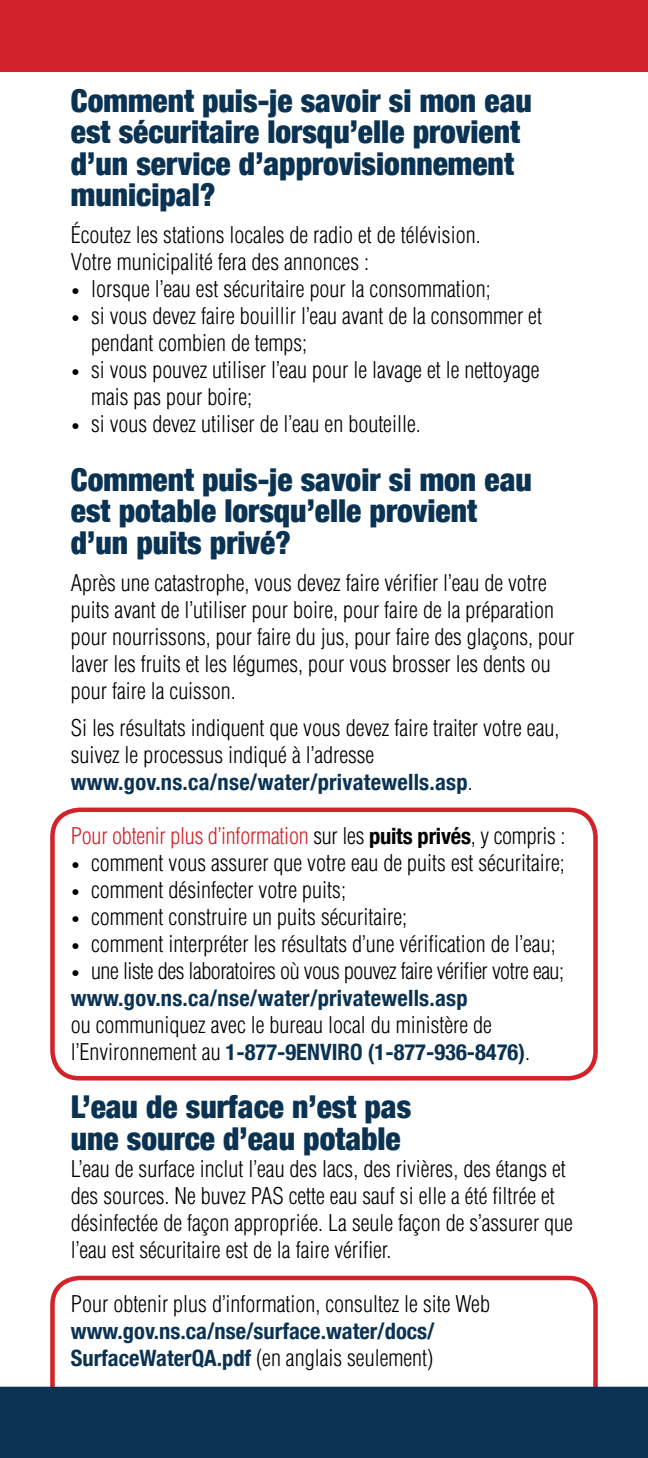
<style>
.page{position:relative;width:648px;height:1458px;background:#fff}
.page>*{position:absolute;margin:0;border:0;box-sizing:border-box;transform-origin:0 0}
.subhead{font:900 condensed 31.5px/31.5px "Helvetica Neue";color:#0a3253}
.copy{font:300 condensed 22.5px/27px "Helvetica";color:#000}
.copy-2{font:700 condensed 22.5px/27px "Helvetica Neue";letter-spacing:.01em;color:#0a3253}
.copy-3{font:300 condensed 22.5px "Helvetica";letter-spacing:-.02em;color:#000}
.copy-4{font:300 condensed 22.5px "Helvetica";letter-spacing:-.01em;color:#d2232a}
.s1{font-size:15.75px}
.s2{font-family:"Helvetica Neue";font-weight:700;color:#0a3253}
.s3{color:#000}
.s4{font-family:"Helvetica Neue";font-weight:700;color:#000}
.s5{font-family:"Helvetica";font-weight:300;color:#000}
</style>
<div class="page">
<div style="left:50px;top:1276px;width:548px;height:182px;border:4px solid #d2232a;border-radius:27px"></div>
<div style="left:50px;top:808px;width:548px;height:273px;border:4px solid #d2232a;border-radius:27px"></div>
<div style="left:0;top:0;width:648px;height:71px;background:#d2232a"></div>
<div style="left:0;top:1387px;width:648px;height:71px;background:#0a3253"></div>
<p class="subhead" style="left:71px;top:83px;width:462px">Comment puis-je savoir si mon eau est sécuritaire lorsqu’elle provient d’un service d’approvisionnement municipal?</p>
<p class="copy" style="left:71px;top:221px;width:411px">Écoutez les stations locales de radio et de télévision.</p>
<p class="copy" style="left:71px;top:248px;width:300px">Votre municipalité fera des annonces :</p>
<p class="copy" style="left:71px;top:275px;width:421px"><span class="s1">•</span> lorsque l’eau est sécuritaire pour la consommation;</p>
<p class="copy" style="left:91px;top:302px;width:452px;text-indent:-20px"><span class="s1">•</span> si vous devez faire bouillir l’eau avant de la consommer et pendant combien de temps;</p>
<p class="copy" style="left:91px;top:356px;width:450px;text-indent:-20px"><span class="s1">•</span> si vous pouvez utiliser l’eau pour le lavage et le nettoyage mais pas pour boire;</p>
<p class="copy" style="left:71px;top:410px;width:351px"><span class="s1">•</span> si vous devez utiliser de l’eau en bouteille.</p>
<p class="subhead" style="left:71px;top:462px;width:462px">Comment puis-je savoir si mon eau est potable lorsqu’elle provient d’un puits privé?</p>
<p class="copy" style="left:71px;top:569px;width:505px">Après une catastrophe, vous devez faire vérifier l’eau de votre puits avant de l’utiliser pour boire, pour faire de la préparation pour nourrissons, pour faire du jus, pour faire des glaçons, pour laver les fruits et les légumes, pour vous brosser les dents ou pour faire la cuisson.</p>
<p class="copy" style="left:71px;top:714px;width:490px">Si les résultats indiquent que vous devez faire traiter votre eau, suivez le processus indiqué à l’adresse <span class="s2">www.gov.ns.ca/nse/water/privatewells.asp</span>.</p>
<p class="copy-4" style="left:71px;top:823px;width:496px">Pour obtenir plus d’information <span class="s3">sur les</span> <span class="s4">puits privés</span><span class="s3">, y compris :</span></p>
<p class="copy" style="left:71px;top:849px;width:495px"><span class="s1">•</span> comment vous assurer que votre eau de puits est sécuritaire;</p>
<p class="copy" style="left:71px;top:876px;width:277px"><span class="s1">•</span> comment désinfecter votre puits;</p>
<p class="copy" style="left:71px;top:903px;width:338px"><span class="s1">•</span> comment construire un puits sécuritaire;</p>
<p class="copy" style="left:71px;top:930px;width:486px"><span class="s1">•</span> comment interpréter les résultats d’une vérification de l’eau;</p>
<p class="copy-3" style="left:71px;top:958px;width:495px"><span class="s1">•</span> une liste des laboratoires où vous pouvez faire vérifier votre eau;</p>
<p class="copy-2" style="left:71px;top:983px;width:398px">www.gov.ns.ca/nse/water/privatewells.asp</p>
<p class="copy" style="left:71px;top:1011px;width:461px">ou communiquez avec le bureau local du ministère de l’Environnement au <span class="s2">1-877-9ENVIRO (1-877-936-8476)</span>.</p>
<p class="subhead" style="left:71px;top:1090px;width:342px">L’eau de surface n’est pas une source d’eau potable</p>
<p class="copy" style="left:71px;top:1155px;width:504px">L’eau de surface inclut l’eau des lacs, des rivières, des étangs et des sources. Ne buvez PAS cette eau sauf si elle a été filtrée et désinfectée de façon appropriée. La seule façon de s’assurer que l’eau est sécuritaire est de la faire vérifier.</p>
<p class="copy" style="left:71px;top:1290px;width:421px">Pour obtenir plus d’information, consultez le site Web</p>
<p class="copy-2" style="left:71px;top:1316px;width:365px">www.gov.ns.ca/nse/surface.water/docs/<br>SurfaceWaterQA.pdf <span class="s5">(en anglais seulement)</span></p>
</div>
